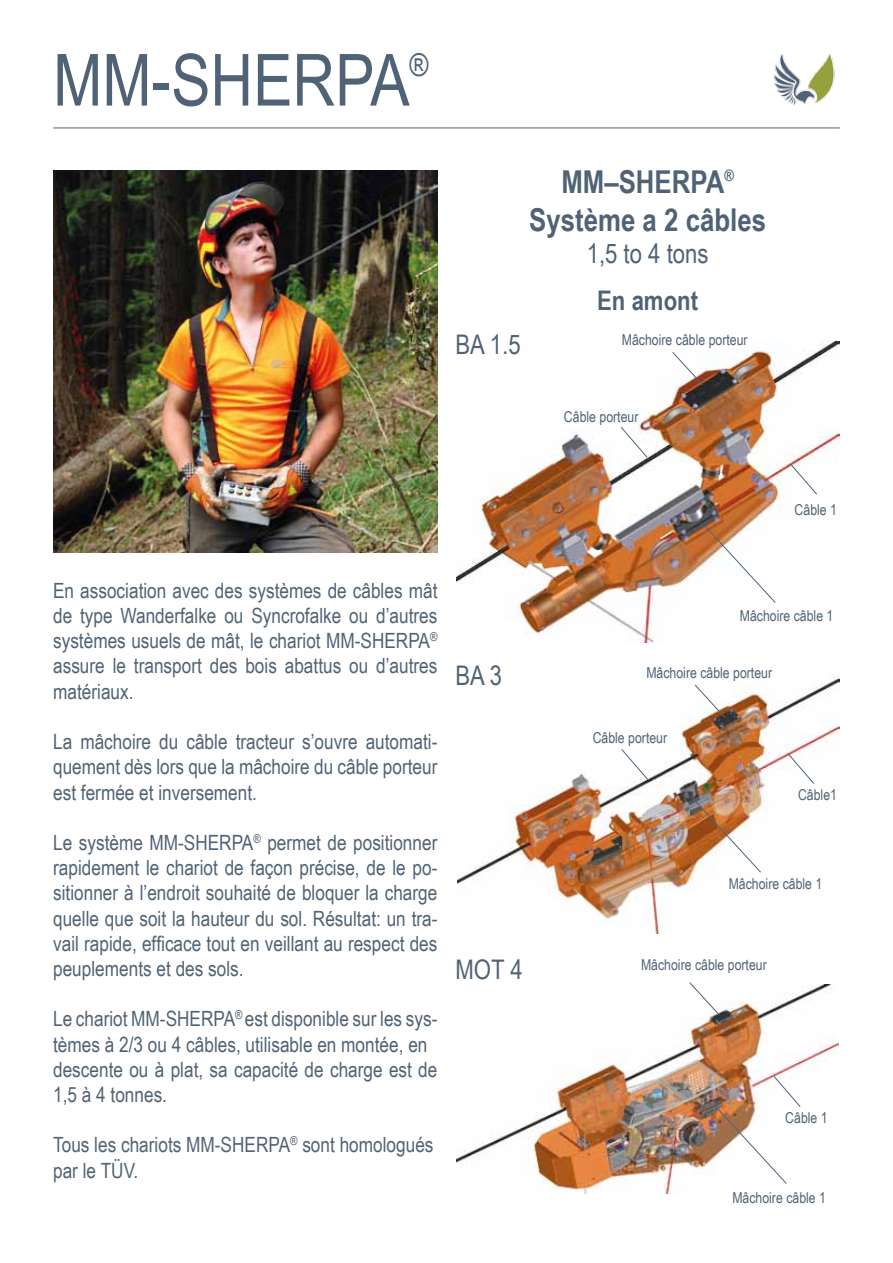
<style>
.page{position:relative;width:893px;height:1263px;background:#fff}
.page>*{position:absolute;margin:0;border:0;box-sizing:border-box;transform-origin:0 0}
.t1{font:72px "Arial Narrow";color:#506376}
.t2{font:700 31.5px/37.8px "Arial Narrow";color:#506376;text-align:center}
.t3{font:31.5px "Arial Narrow";color:#506376}
.t4{font:27px "Arial Narrow";color:#506376}
.t5{font:700 27px "Arial Narrow";color:#506376}
.t6{font:21px/25.2px "Arial Narrow";color:#506376;text-align:justify}
.t7{font:15px "Arial Narrow";color:#506376}
</style>
<div class="page">
<img style="left:773px;top:54px;width:62px;height:51px">
<hr style="left:53px;top:128px;width:787px;height:1px;background:#506376">
<img style="left:53px;top:170px;width:384px;height:383px">
<img style="left:457px;top:342px;width:383px;height:301px">
<svg style="left:672px;top:351px;width:31px;height:35px"></svg>
<svg style="left:620px;top:426px;width:28px;height:32px"></svg>
<svg style="left:704px;top:525px;width:72px;height:79px"></svg>
<svg style="left:790px;top:463px;width:28px;height:32px"></svg>
<img style="left:457px;top:678px;width:383px;height:255px">
<svg style="left:621px;top:748px;width:28px;height:32px"></svg>
<svg style="left:694px;top:684px;width:32px;height:34px"></svg>
<svg style="left:787px;top:752px;width:28px;height:33px"></svg>
<img style="left:689px;top:795px;width:73px;height:78px">
<img style="left:456px;top:984px;width:383px;height:209px">
<svg style="left:689px;top:982px;width:31px;height:34px"></svg>
<img style="left:715px;top:1075px;width:86px;height:109px">
<h1 class="t1" style="left:53px;top:27px;width:358px">MM-SHERPA</h1>
<h2 class="t3" style="left:410px;top:41px;width:21px">®</h2>
<p class="t4" style="left:455px;top:324px;width:67px">BA 1.5</p>
<h2 class="t2" style="left:529px;top:161px;width:238px">MM–SHERPA<sup>®<br></sup>Système a 2 câbles</h2>
<p class="t4" style="left:587px;top:234px;width:123px">1,5 to 4 tons</p>
<p class="t5" style="left:597px;top:280px;width:102px">En amont</p>
<p class="t7" style="left:622px;top:329px;width:127px">Mâchoire câble porteur</p>
<p class="t7" style="left:564px;top:406px;width:76px">Câble porteur</p>
<p class="t6" style="left:53px;top:577px;width:386px">En association avec des systèmes de câbles mât de type Wanderfalke ou Syncrofalke ou d’autres systèmes usuels de mât, le chariot MM-SHERPA<sup>® </sup>assure le transport des bois abattus ou d’autres matériaux.</p>
<p class="t6" style="left:53px;top:728px;width:386px">La mâchoire du câble tracteur s’ouvre automati&shy;quement dès lors que la mâchoire du câble porteur est fermée et inversement.</p>
<p class="t6" style="left:53px;top:829px;width:386px">Le système MM-SHERPA<sup>®</sup> permet de positionner rapidement le chariot de façon précise, de le po&shy;sitionner à l’endroit souhaité de bloquer la charge quelle que soit la hauteur du sol. Résultat: un tra&shy;vail rapide, efficace tout en veillant au respect des peuplements et des sols.</p>
<p class="t6" style="left:53px;top:1005px;width:386px;text-align:left">Le chariot MM-SHERPA<sup>®</sup> est disponible sur les sys&shy;tèmes à 2/3 ou 4 câbles, utilisable en montée, en descente ou à plat, sa capacité de charge est de 1,5 à 4 tonnes.</p>
<p class="t6" style="left:53px;top:1131px;width:382px">Tous les chariots MM-SHERPA<sup>®</sup> sont homologués par le TÜV.</p>
<p class="t4" style="left:455px;top:656px;width:48px">BA 3</p>
<p class="t4" style="left:455px;top:949px;width:69px">MOT 4</p>
<p class="t7" style="left:795px;top:499px;width:44px">Câble 1</p>
<p class="t7" style="left:740px;top:605px;width:95px">Mâchoire câble 1</p>
<p class="t7" style="left:646px;top:661px;width:127px">Mâchoire câble porteur</p>
<p class="t7" style="left:593px;top:726px;width:76px">Câble porteur</p>
<p class="t7" style="left:798px;top:784px;width:40px">Câble1</p>
<p class="t7" style="left:729px;top:872px;width:95px">Mâchoire câble 1</p>
<p class="t7" style="left:641px;top:953px;width:127px">Mâchoire câble porteur</p>
<p class="t7" style="left:785px;top:1106px;width:44px">Câble 1</p>
<p class="t7" style="left:732px;top:1186px;width:95px">Mâchoire câble 1</p>
</div>
